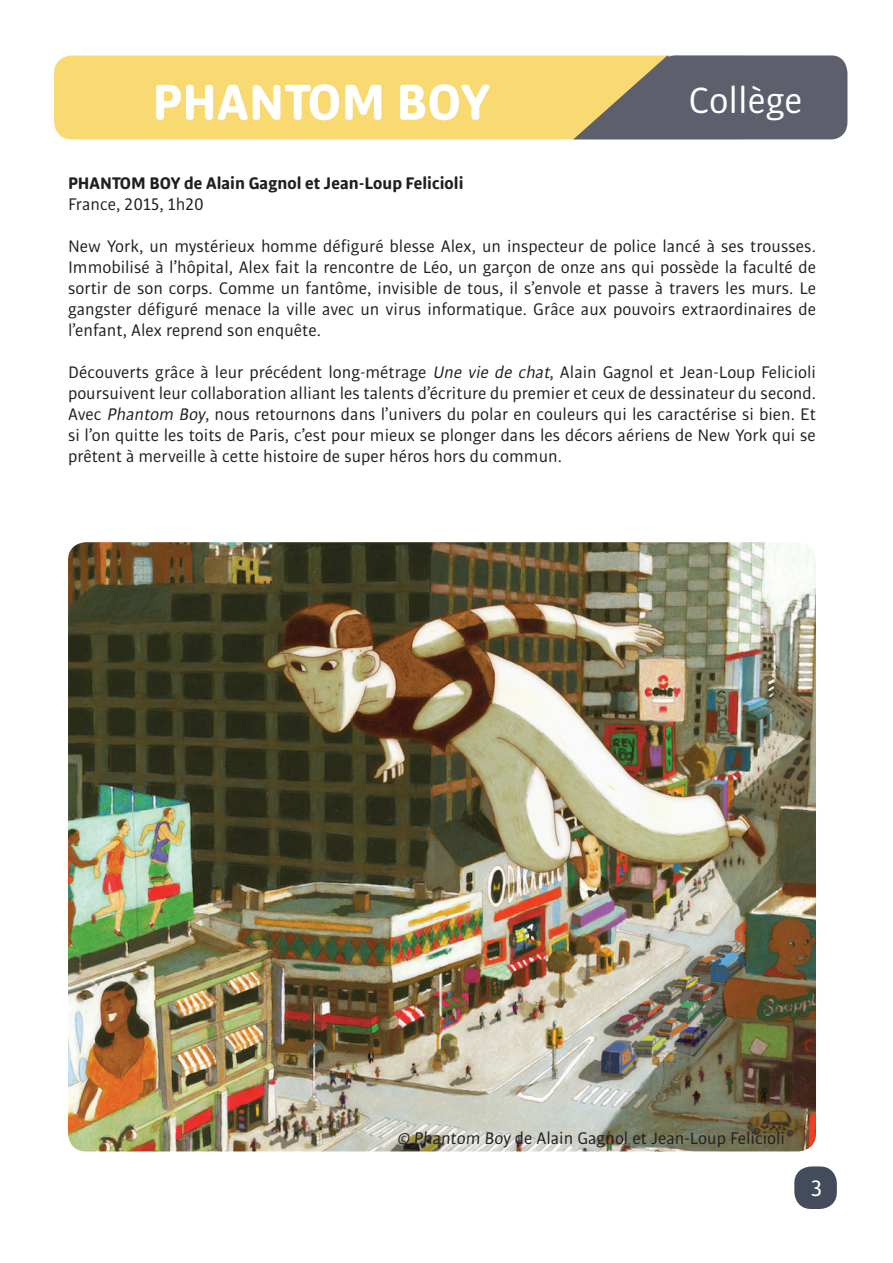
<style>
.page{position:relative;width:893px;height:1263px;background:#fff}
.page>*{position:absolute;margin:0;border:0;box-sizing:border-box;transform-origin:0 0}
.t1{font:700 54px "Bulo Rounded";color:#fff}
.t2{font:39px "Bulo Rounded";color:#fff}
.t3{font:24px "Bulo Rounded";color:#fff}
.t4{font:18px/21px "Bulo Rounded";color:#231f20;text-align:justify}
.t5{font:700 18px "Bulo Rounded";color:#231f20}
.s1{font-style:italic}
.s2{font-style:italic;font-size:16.5px}
</style>
<div class="page">
<img style="left:68px;top:542px;width:748px;height:609px">
<div style="left:54px;top:55px;width:703px;height:84px;background:#f9d971;border-radius:18px"></div>
<div style="left:794px;top:1166px;width:43px;height:43px;background:#444c5c;border-radius:17px"></div>
<svg style="left:573px;top:55px;width:274px;height:84px"></svg>
<h1 class="t1" style="left:152px;top:67px;width:339px">PHANTOM BOY</h1>
<h2 class="t2" style="left:689px;top:76px;width:115px">Collège</h2>
<p class="t5" style="left:68px;top:171px;width:397px">PHANTOM BOY de Alain Gagnol et Jean-Loup Felicioli</p>
<p class="t4" style="left:68px;top:193px;width:137px">France, 2015, 1h20</p>
<p class="t4" style="left:68px;top:235px;width:750px">New York, un mystérieux homme défiguré blesse Alex, un inspecteur de police lancé à ses trousses.<br>Immobilisé à l’hôpital, Alex fait la rencontre de Léo, un garçon de onze ans qui possède la faculté de sortir de son corps. Comme un fantôme, invisible de tous, il s’envole et passe à travers les murs. Le gangster défiguré menace la ville avec un virus informatique. Grâce aux pouvoirs extraordinaires de l’enfant, Alex reprend son enquête.</p>
<p class="t4" style="left:68px;top:361px;width:749px">Découverts grâce à leur précédent long-métrage <span class="s1">Une vie de chat</span>, Alain Gagnol et Jean-Loup Felicioli poursuivent leur collaboration alliant les talents d’écriture du premier et ceux de dessinateur du second.<br>Avec <span class="s1">Phantom Boy</span>, nous retournons dans l’univers du polar en couleurs qui les caractérise si bien. Et si l’on quitte les toits de Paris, c’est pour mieux se plonger dans les décors aériens de New York qui se prêtent à merveille à cette histoire de super héros hors du commun.</p>
<p class="t4" style="left:396px;top:1128px;width:390px"><span class="s2">©</span> Phantom Boy de Alain Gagnol et Jean-Loup Felicioli</p>
<h3 class="t3" style="left:811px;top:1173px;width:13px">3</h3>
</div>
